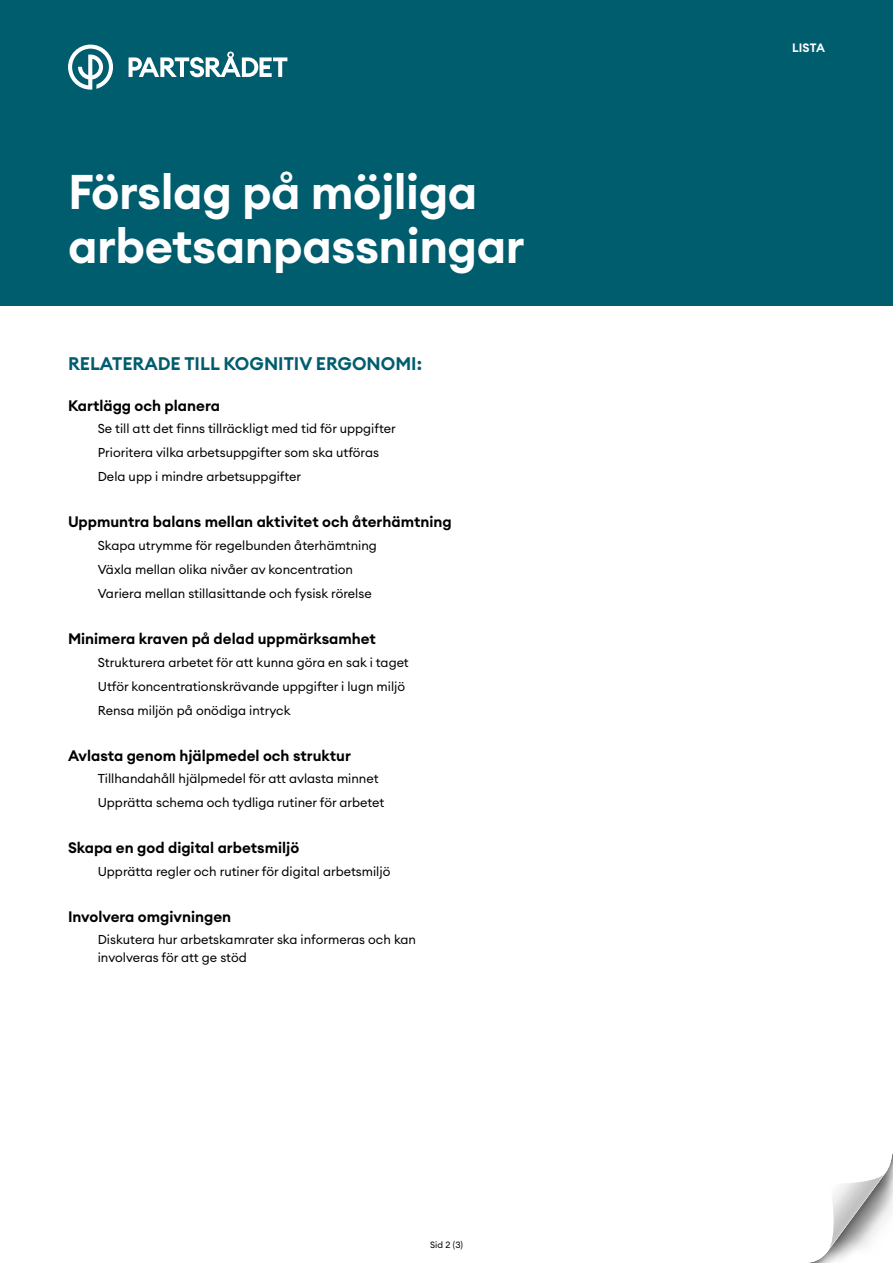
<style>
.page{position:relative;width:893px;height:1263px;background:#fff}
.page>*{position:absolute;margin:0;border:0;box-sizing:border-box;transform-origin:0 0}
.Rubrik_1_sv{font:600 48px/54px "Euclid Circular A";letter-spacing:-.01em;color:#fff}
.Mellanrubrik_1_H2{font:600 18px "Euclid Circular A";color:#005d6e}
.Bröd_ej_indrag_P{font:600 15px "Euclid Circular A";color:#000}
.Bröd_ej_indrag_P-2{font:12.75px "Euclid Circular A";color:#000}
.Bröd_höger{font:600 12px "Euclid Circular A";letter-spacing:.005em;color:#fff}
.t1{font:9px "Euclid Circular A";color:#000}
</style>
<div class="page">
<div style="left:0;top:0;width:893px;height:305px;background:#005d6e"></div>
<svg style="left:68px;top:45px;width:45px;height:45px"></svg>
<svg style="left:129px;top:52px;width:158px;height:25px"></svg>
<svg style="left:809px;top:1157px;width:83px;height:106px"></svg>
<h1 class="Rubrik_1_sv" style="left:68px;top:165px;width:458px">Förslag på möjliga arbetsanpassningar</h1>
<h1 class="Mellanrubrik_1_H2" style="left:68px;top:352px;width:356px">RELATERADE TILL KOGNITIV ERGONOMI:</h1>
<p class="Bröd_ej_indrag_P" style="left:68px;top:396px;width:153px">Kartlägg och planera</p>
<p class="Bröd_ej_indrag_P-2" style="left:98px;top:420px;width:300px">Se till att det finns tillräckligt med tid för uppgifter</p>
<p class="Bröd_ej_indrag_P-2" style="left:98px;top:444px;width:283px">Prioritera vilka arbetsuppgifter som ska utföras</p>
<p class="Bröd_ej_indrag_P-2" style="left:98px;top:468px;width:205px">Dela upp i mindre arbetsuppgifter</p>
<p class="Bröd_ej_indrag_P" style="left:68px;top:512px;width:385px">Uppmuntra balans mellan aktivitet och återhämtning</p>
<p class="Bröd_ej_indrag_P-2" style="left:98px;top:537px;width:281px">Skapa utrymme för regelbunden återhämtning</p>
<p class="Bröd_ej_indrag_P-2" style="left:98px;top:561px;width:257px">Växla mellan olika nivåer av koncentration</p>
<p class="Bröd_ej_indrag_P-2" style="left:98px;top:585px;width:275px">Variera mellan stillasittande och fysisk rörelse</p>
<p class="Bröd_ej_indrag_P" style="left:68px;top:629px;width:309px">Minimera kraven på delad uppmärksamhet</p>
<p class="Bröd_ej_indrag_P-2" style="left:98px;top:654px;width:312px">Strukturera arbetet för att kunna göra en sak i taget</p>
<p class="Bröd_ej_indrag_P-2" style="left:98px;top:678px;width:309px">Utför koncentrationskrävande uppgifter i lugn miljö</p>
<p class="Bröd_ej_indrag_P-2" style="left:98px;top:702px;width:194px">Rensa miljön på onödiga intryck</p>
<p class="Bröd_ej_indrag_P" style="left:68px;top:746px;width:284px">Avlasta genom hjälpmedel och struktur</p>
<p class="Bröd_ej_indrag_P-2" style="left:98px;top:770px;width:282px">Tillhandahåll hjälpmedel för att avlasta minnet</p>
<p class="Bröd_ej_indrag_P-2" style="left:98px;top:794px;width:288px">Upprätta schema och tydliga rutiner för arbetet</p>
<p class="Bröd_ej_indrag_P" style="left:68px;top:838px;width:233px">Skapa en god digital arbetsmiljö</p>
<p class="Bröd_ej_indrag_P-2" style="left:98px;top:863px;width:294px">Upprätta regler och rutiner för digital arbetsmiljö</p>
<p class="Bröd_ej_indrag_P" style="left:68px;top:907px;width:165px">Involvera omgivningen</p>
<p class="Bröd_ej_indrag_P-2" style="left:98px;top:931px;width:320px">Diskutera hur arbetskamrater ska informeras och kan</p>
<p class="Bröd_ej_indrag_P-2" style="left:98px;top:949px;width:150px">involveras för att ge stöd</p>
<p class="t1" style="left:430px;top:1239px;width:34px">Sid 2 (3)</p>
<p class="Bröd_höger" style="left:792px;top:40px;width:34px">LISTA</p>
</div>
